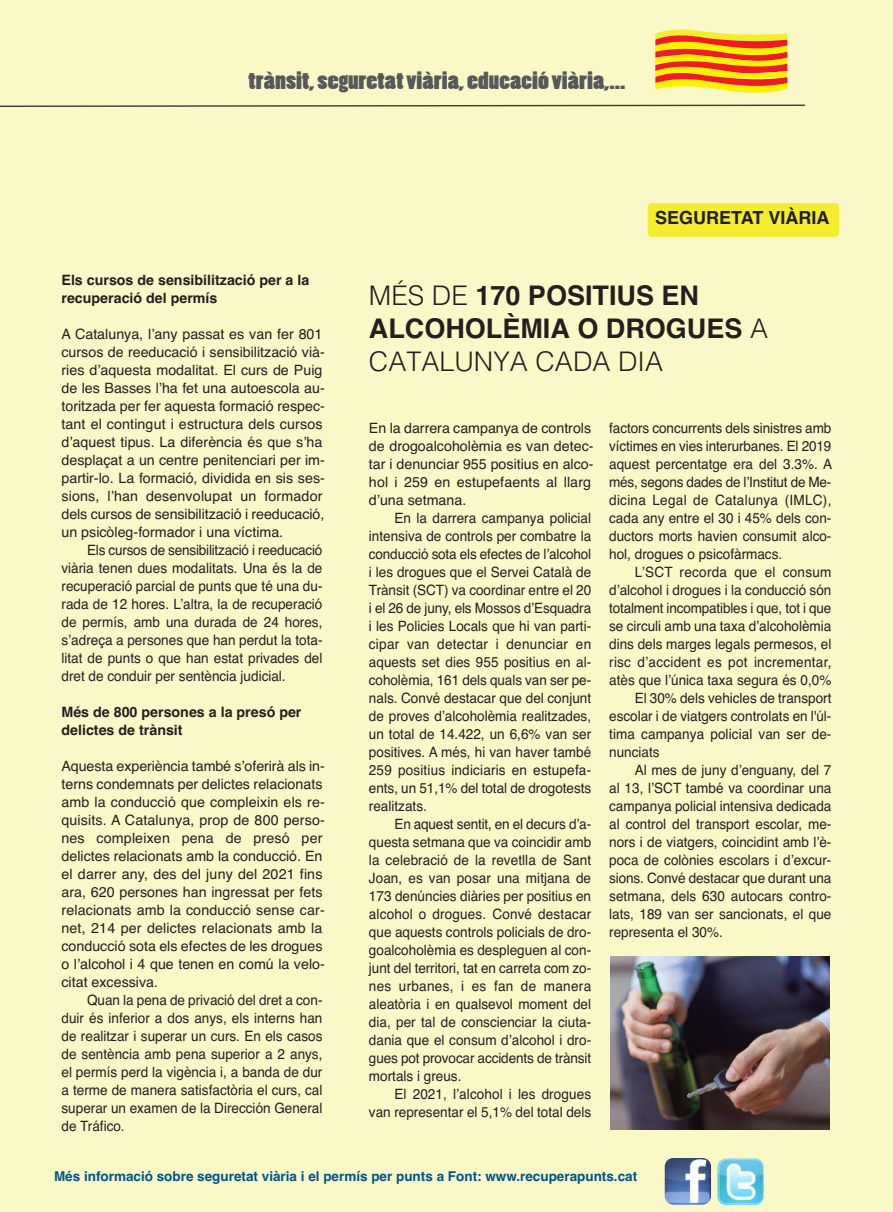
<style>
.page{position:relative;width:893px;height:1212px;background:#fbf8c7}
.page>*{position:absolute;margin:0;border:0;box-sizing:border-box;transform-origin:0 0}
.t1{font:700 27px/33px "Helvetica";color:#231f20}
.t2{font:22.65px "Poplar Std";color:#57585a;scale:1.29 1}
.t3{font:700 18px "Helvetica";color:#231f20}
.t4{font:14.25px/18px "Helvetica";color:#231f20;text-align:justify;scale:.95 1}
.t5{font:14.25px/18px "Helvetica";color:#231f20}
.t6{font:700 14.25px/18px "Helvetica";color:#231f20}
.t7{font:14.25px "Helvetica";letter-spacing:.02em;color:#231f20;scale:.95 1}
.t8{font:700 13.5px "Helvetica";color:#005487}
.s1{font-weight:300}
</style>
<div class="page">
<img style="left:665px;top:1158px;width:46px;height:46px;border-radius:9px">
<img style="left:717px;top:1158px;width:47px;height:47px;border-radius:9px">
<svg style="left:0;top:104px;width:805px;height:3px"></svg>
<svg style="left:655px;top:29px;width:132px;height:64px;background:#f6a02b"></svg>
<div style="left:648px;top:203px;width:191px;height:34px;background:#f4ed2f;border-radius:4px"></div>
<img style="left:611px;top:957px;width:219px;height:172px">
<h2 class="t2" style="left:248px;top:70px;width:294px">trànsit, seguretat viària, educació viària,...</h2>
<p class="t3" style="left:655px;top:211px;width:176px">SEGURETAT VIÀRIA</p>
<p class="t6" style="left:61px;top:272px;width:249px">Els cursos de sensibilització per a la recuperació del permís</p>
<p class="t5" style="left:61px;top:326px;width:265px">A Catalunya, l’any passat es van fer 801 cursos de reeducació i sensibilització vià&shy;ries d’aquesta modalitat. El curs de Puig de les Basses l’ha fet una autoescola au&shy;toritzada per fer aquesta formació respec&shy;tant el contingut i estructura dels cursos d’aquest tipus. La diferència és que s’ha desplaçat a un centre penitenciari per im&shy;partir-lo. La formació, dividida en sis ses&shy;sions, l’han desenvolupat un formador dels cursos de sensibilització i reeducació, un psicòleg-formador i una víctima.</p>
<p class="t4" style="left:62px;top:542px;width:276px;text-indent:26px">Els cursos de sensibilització i reeducació viària tenen dues modalitats. Una és la de recuperació parcial de punts que té una du&shy;rada de 12 hores. L’altra, la de recuperació de permís, amb una durada de 24 hores, s’adreça a persones que han perdut la tota&shy;litat de punts o que han estat privades del dret de conduir per sentència judicial.</p>
<p class="t6" style="left:61px;top:704px;width:241px">Més de 800 persones a la presó per delictes de trànsit</p>
<p class="t5" style="left:61px;top:758px;width:265px">Aquesta experiència també s’oferirà als in&shy;terns condemnats per delictes relacionats amb la conducció que compleixin els re&shy;quisits. A Catalunya, prop de 800 perso&shy;nes compleixen pena de presó per delictes relacionats amb la conducció. En el darrer any, des del juny del 2021 fins ara, 620 persones han ingressat per fets relacionats amb la conducció sense car&shy;net, 214 per delictes relacionats amb la conducció sota els efectes de les drogues o l’alcohol i 4 que tenen en comú la velo&shy;citat excessiva.</p>
<p class="t4" style="left:62px;top:992px;width:276px;text-indent:26px">Quan la pena de privació del dret a con&shy;duir és inferior a dos anys, els interns han de realitzar i superar un curs. En els casos de sentència amb pena superior a 2 anys, el permís perd la vigència i, a banda de dur a terme de manera satisfactòria el curs, cal superar un examen de la Dirección General de Tráfico.</p>
<h1 class="t1" style="left:369px;top:281px;width:401px"><span class="s1">MÉS DE</span> 170 POSITIUS EN<br>ALCOHOLÈMIA O DROGUES <span class="s1">A<br>CATALUNYA CADA DIA</span></h1>
<p class="t5" style="left:369px;top:420px;width:226px">En la darrera campanya de controls de drogoalcoholèmia es van detec&shy;tar i denunciar 955 positius en alco&shy;hol i 259 en estupefaents al llarg d’una setmana.</p>
<p class="t4" style="left:369px;top:510px;width:235px;text-indent:26px">En la darrera campanya policial intensiva de controls per combatre la conducció sota els efectes de l’alcohol i les drogues que el Servei Català de Trànsit (SCT) va coordinar entre el 20 i el 26 de juny, els Mossos d’Esquadra i les Policies Locals que hi van parti&shy;cipar van detectar i denunciar en aquests set dies 955 positius en al&shy;coholèmia, 161 dels quals van ser pe&shy;nals. Convé destacar que del conjunt de proves d’alcoholèmia realitzades, un total de 14.422, un 6,6% van ser positives. A més, hi van haver també 259 positius indiciaris en estupefa&shy;ents, un 51,1% del total de drogotests realitzats.</p>
<p class="t4" style="left:369px;top:816px;width:235px;text-indent:26px">En aquest sentit, en el decurs d’a&shy;questa setmana que va coincidir amb la celebració de la revetlla de Sant Joan, es van posar una mitjana de 173 denúncies diàries per positius en alcohol o drogues. Convé destacar que aquests controls policials de dro&shy;goalcoholèmia es despleguen al con&shy;junt del territori, tat en carreta com zo&shy;nes urbanes, i es fan de manera aleatòria i en qualsevol moment del dia, per tal de conscienciar la ciuta&shy;dania que el consum d’alcohol i dro&shy;gues pot provocar accidents de trànsit mortals i greus.</p>
<p class="t4" style="left:369px;top:1086px;width:235px;text-align:right">El 2021, l’alcohol i les drogues<br>van representar el 5,1% del total dels</p>
<p class="t4" style="left:609px;top:420px;width:236px">factors concurrents dels sinistres amb víctimes en vies interurbanes. El 2019 aquest percentatge era del 3.3%. A més, segons dades de l’Institut de Me&shy;dicina Legal de Catalunya (IMLC), cada any entre el 30 i 45% dels con&shy;ductors morts havien consumit alco&shy;hol, drogues o psicofàrmacs.</p>
<p class="t7" style="left:635px;top:566px;width:209px">L’SCT recorda que el consum</p>
<p class="t4" style="left:609px;top:582px;width:235px">d’alcohol i drogues i la conducció són</p>
<p class="t4" style="left:609px;top:600px;width:235px">totalment incompatibles i que, tot i que</p>
<p class="t4" style="left:609px;top:618px;width:235px">se circuli amb una taxa d’alcoholèmia</p>
<p class="t4" style="left:609px;top:636px;width:235px">dins dels marges legals permesos, el</p>
<p class="t7" style="left:609px;top:656px;width:235px">risc d’accident es pot incrementar,</p>
<p class="t4" style="left:609px;top:672px;width:235px">atès que l’única taxa segura és 0,0%</p>
<p class="t4" style="left:635px;top:690px;width:209px">El 30% dels vehicles de transport</p>
<p class="t4" style="left:609px;top:708px;width:235px">escolar i de viatgers controlats en l'úl-</p>
<p class="t4" style="left:609px;top:726px;width:235px">tima campanya policial van ser de-</p>
<p class="t4" style="left:609px;top:744px;width:55px">nunciats</p>
<p class="t4" style="left:635px;top:762px;width:209px">Al mes de juny d’enguany, del 7</p>
<p class="t4" style="left:609px;top:780px;width:235px">al 13, l’SCT també va coordinar una</p>
<p class="t4" style="left:609px;top:798px;width:235px">campanya policial intensiva dedicada</p>
<p class="t4" style="left:609px;top:816px;width:235px">al control del transport escolar, me-</p>
<p class="t4" style="left:609px;top:834px;width:235px">nors i de viatgers, coincidint amb l’è-</p>
<p class="t4" style="left:609px;top:852px;width:235px">poca de colònies escolars i d’excur-</p>
<p class="t4" style="left:609px;top:870px;width:235px">sions. Convé destacar que durant una</p>
<p class="t4" style="left:609px;top:888px;width:235px">setmana, dels 630 autocars contro-</p>
<p class="t4" style="left:609px;top:906px;width:235px">lats, 189 van ser sancionats, el que</p>
<p class="t4" style="left:609px;top:924px;width:121px">representa el 30%.</p>
<p class="t8" style="left:54px;top:1171px;width:585px">Més informació sobre seguretat viària i el permís per punts a Font: www.recuperapunts.cat</p>
</div>
